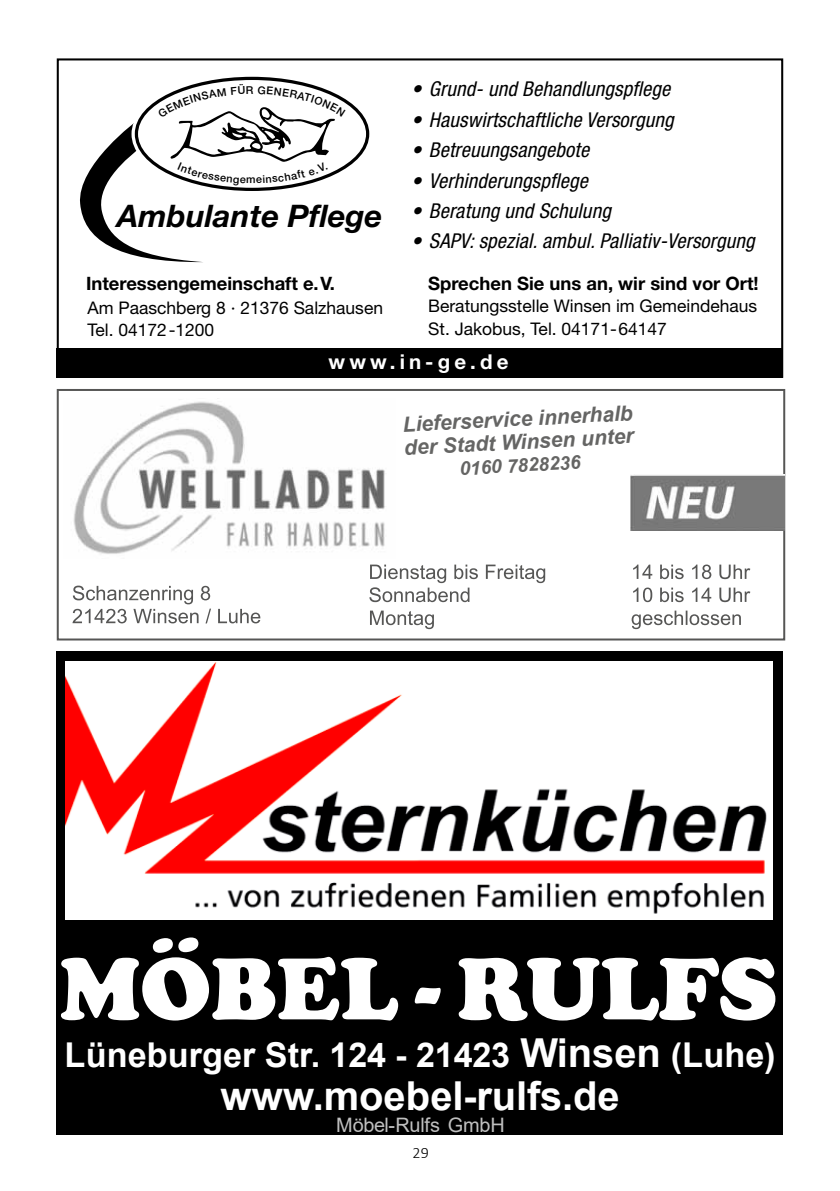
<style>
.page{position:relative;width:840px;height:1191px;background:#fff}
.page>*{position:absolute;margin:0;border:0;box-sizing:border-box;transform-origin:0 0}
.t1{font:900 91.2px "Cooper";color:#fff}
.t2{font:700 39.8px "Arial";color:#fff}
.t3{font:700 34.2px "Arial";color:#fff}
.t4{font:italic 700 31.2px "Helvetica Neue";color:#000}
.t5{font:italic 700 21px/23px "Arial";color:#656564}
.t6{font:italic condensed 20.4px "Helvetica Neue";letter-spacing:.01em;color:#000}
.t7{font:700 20.4px "Helvetica Neue";letter-spacing:.2em;color:#fff}
.t8{font:20px "Arial";letter-spacing:-.015em;color:#bfbfbf}
.t9{font:italic 700 18.8px "Arial";color:#656564}
.t10{font:700 18.4px "Helvetica Neue";color:#000}
.t11{font:17.4px/22.6px "Helvetica Neue";color:#000}
.t12{font:300 16px "Calibri";color:#000}
.t13{font:500 10.8px "Helvetica Neue";color:#000}
.s1{font-size:39.8px}
</style>
<div class="page">
<div style="left:57px;top:651px;width:725px;height:483px;background:#000"></div>
<img style="left:66px;top:661px;width:706px;height:258px">
<div style="left:57px;top:349px;width:725px;height:29px;background:#000"></div>
<svg style="left:131px;top:74px;width:241px;height:120px"></svg>
<svg style="left:136px;top:78px;width:231px;height:111px"></svg>
<div style="left:57px;top:58px;width:725px;height:320px;border:2px solid #000"></div>
<div style="left:57px;top:389px;width:727px;height:251px;background:#fff;border:2px solid #565655"></div>
<img style="left:73px;top:398px;width:312px;height:156px">
<svg style="left:633px;top:564px;width:117px;height:15px"></svg>
<svg style="left:633px;top:587px;width:117px;height:15px"></svg>
<svg style="left:631px;top:610px;width:109px;height:19px"></svg>
<svg style="left:369px;top:564px;width:176px;height:38px"></svg>
<svg style="left:370px;top:610px;width:63px;height:19px"></svg>
<svg style="left:72px;top:585px;width:188px;height:38px"></svg>
<img style="left:630px;top:474px;width:153px;height:56px">
<svg style="left:80px;top:84px;width:265px;height:178px"></svg>
<p class="t13" style="left:246px;top:173px;width:11px">m</p>
<h3 class="t4" style="left:117px;top:196px;width:266px">Ambulante Pflege</h3>
<p class="t6" style="left:411px;top:77px;width:260px">• Grund- und Behandlungspflege</p>
<p class="t6" style="left:411px;top:108px;width:263px">• Hauswirtschaftliche Versorgung</p>
<p class="t6" style="left:411px;top:138px;width:179px">• Betreuungsangebote</p>
<p class="t6" style="left:411px;top:168px;width:178px">• Verhinderungspflege</p>
<p class="t6" style="left:411px;top:199px;width:201px">• Beratung und Schulung</p>
<p class="t6" style="left:411px;top:229px;width:344px">• SAPV: spezial. ambul. Palliativ-Versorgung</p>
<p class="t10" style="left:428px;top:272px;width:332px">Sprechen Sie uns an, wir sind vor Ort!</p>
<p class="t10" style="left:86px;top:272px;width:250px">Interessengemeinschaft e.V.</p>
<p class="t11" style="left:87px;top:296px;width:297px">Am Paaschberg 8 · 21376 Salzhausen<br>Tel. 04172-1200</p>
<p class="t7" style="left:328px;top:349px;width:181px">www.in-ge.de</p>
<p class="t11" style="left:428px;top:295px;width:330px">Beratungsstelle Winsen im Gemeindehaus<br>St. Jakobus, Tel. 04171-64147</p>
<p class="t5" style="left:402px;top:414px;width:231px;rotate:-3deg">Lieferservice innerhalb der Stadt Winsen unter</p>
<p class="t9" style="left:459px;top:456px;width:122px;rotate:-3deg">0160 7828236</p>
<h1 class="t1" style="left:60px;top:935px;width:718px">MÖBEL - RULFS</h1>
<h3 class="t3" style="left:65px;top:1030px;width:712px">Lüneburger Str. 124 - 21423 <span class="s1">Winsen</span> (Luhe)</h3>
<h2 class="t2" style="left:220px;top:1068px;width:400px">www.moebel-rulfs.de</h2>
<p class="t8" style="left:336px;top:1110px;width:170px">Möbel-Rulfs GmbH</p>
<p class="t12" style="left:412px;top:1142px;width:18px">29</p>
</div>
